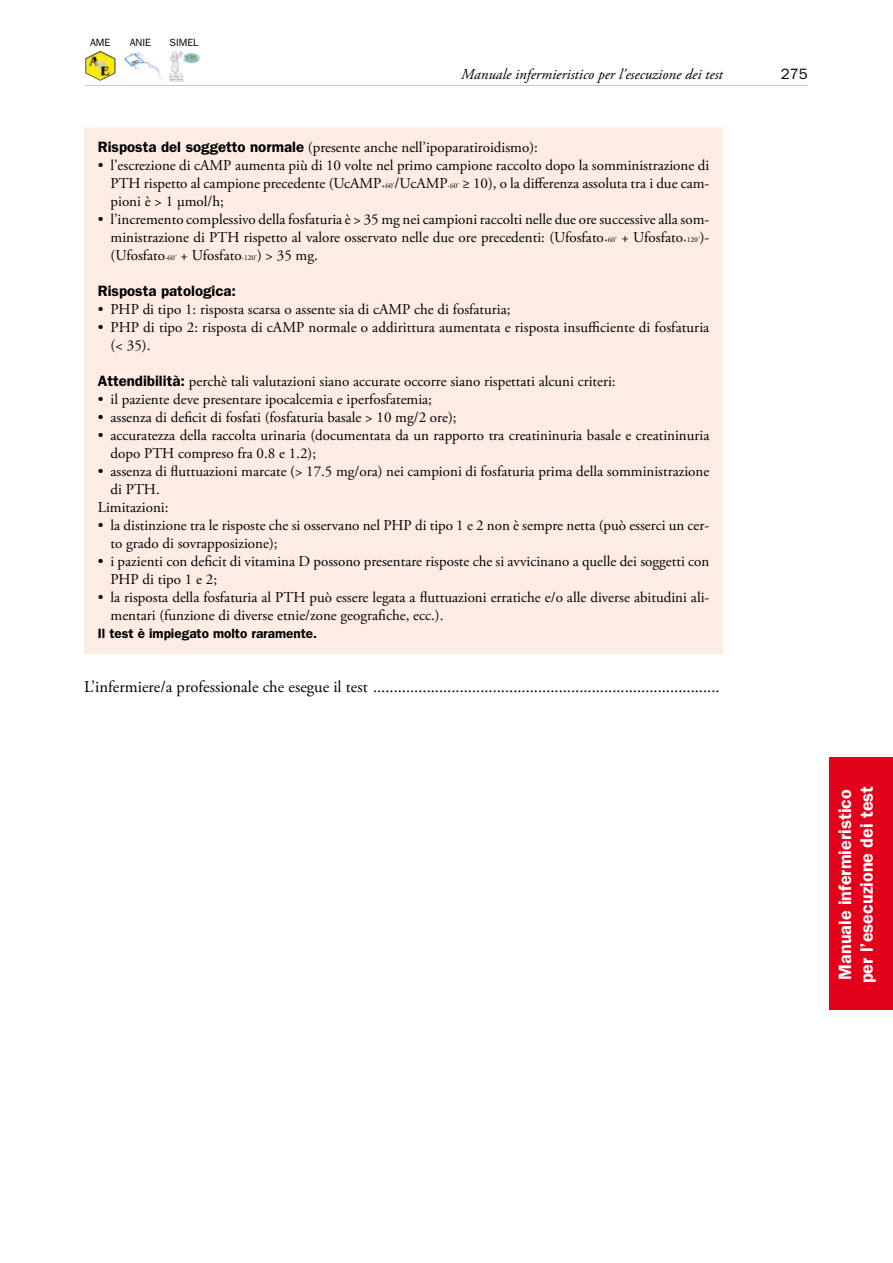
<style>
.page{position:relative;width:893px;height:1263px;background:#fff}
.page>*{position:absolute;margin:0;border:0;box-sizing:border-box;transform-origin:0 0}
.t1{font:600 18px/21.6px "Franklin Gothic";color:#fff}
.t2{font:16.5px "Adobe Garamond Pro";color:#000}
.t3{font:15px/18px "Adobe Garamond Pro";color:#000}
.t4{font:italic 15px "Adobe Garamond Pro";color:#000}
.t5{font:600 15px "Franklin Gothic";color:#000}
.t6{font:15px "Franklin Gothic";color:#000}
.t7{font:600 13.5px "Franklin Gothic";color:#000}
.t8{font:10.5px "Franklin Gothic";color:#000}
.s1{font-family:"Franklin Gothic";font-weight:600}
.s2{font-size:7.5px}
</style>
<div class="page">
<hr style="left:85px;top:85px;width:723px;height:1px;background:#c5c6c8">
<div style="left:829px;top:757px;width:64px;height:252px;background:#e2001a"></div>
<img style="left:123px;top:52px;width:40px;height:28px">
<img style="left:85px;top:51px;width:30px;height:30px">
<img style="left:170px;top:51px;width:29px;height:31px">
<div style="left:85px;top:128px;width:637px;height:525px;background:#fdece3"></div>
<p class="t8" style="left:90px;top:37px;width:22px">AME</p>
<p class="t8" style="left:130px;top:37px;width:23px">ANIE</p>
<p class="t8" style="left:170px;top:37px;width:30px">SIMEL</p>
<p class="t4" style="left:461px;top:65px;width:263px">Manuale infermieristico per l’esecuzione dei test</p>
<p class="t6" style="left:781px;top:66px;width:28px">275</p>
<p class="t3" style="left:98px;top:139px;width:442px"><span class="s1">Risposta del soggetto normale</span> (presente anche nell’ipoparatiroidismo):</p>
<p class="t3" style="left:111px;top:157px;width:600px;text-align:justify;text-indent:-13px">• l’escrezione di cAMP aumenta più di 10 volte nel primo campione raccolto dopo la somministrazione di PTH rispetto al campione precedente (UcAMP<span class="s2">+60’</span>/UcAMP<span class="s2">-60’</span> ≥ 10), o la differenza assoluta tra i due cam&shy;pioni è &gt; 1 µmol/h;</p>
<p class="t3" style="left:111px;top:211px;width:600px;text-align:justify;text-indent:-13px">• l’incremento complessivo della fosfaturia è &gt; 35 mg nei campioni raccolti nelle due ore successive alla som&shy;ministrazione di PTH rispetto al valore osservato nelle due ore precedenti: (Ufosfato<span class="s2">+60’</span> + Ufosfato<span class="s2">+120’</span>)- (Ufosfato<span class="s2">-60’</span> + Ufosfato<span class="s2">-120’</span>) &gt; 35 mg.</p>
<p class="t5" style="left:98px;top:282px;width:140px">Risposta patologica:</p>
<p class="t3" style="left:98px;top:301px;width:414px">• PHP di tipo 1: risposta scarsa o assente sia di cAMP che di fosfaturia;</p>
<p class="t3" style="left:111px;top:319px;width:600px;text-indent:-13px">• PHP di tipo 2: risposta di cAMP normale o addirittura aumentata e risposta insufficiente di fosfaturia (&lt; 35).</p>
<p class="t3" style="left:98px;top:373px;width:519px"><span class="s1">Attendibilità:</span> perchè tali valutazioni siano accurate occorre siano rispettati alcuni criteri:</p>
<p class="t3" style="left:98px;top:391px;width:336px">• il paziente deve presentare ipocalcemia e iperfosfatemia;</p>
<p class="t3" style="left:98px;top:409px;width:360px">• assenza di deficit di fosfati (fosfaturia basale &gt; 10 mg/2 ore);</p>
<p class="t3" style="left:111px;top:427px;width:600px;text-indent:-13px">• accuratezza della raccolta urinaria (documentata da un rapporto tra creatininuria basale e creatininuria dopo PTH compreso fra 0.8 e 1.2);</p>
<p class="t3" style="left:98px;top:463px;width:613px">• assenza di fluttuazioni marcate (&gt; 17.5 mg/ora) nei campioni di fosfaturia prima della somministrazione</p>
<p class="t3" style="left:111px;top:481px;width:51px">di PTH.</p>
<p class="t3" style="left:98px;top:499px;width:72px">Limitazioni:</p>
<p class="t3" style="left:111px;top:517px;width:600px;text-indent:-13px">• la distinzione tra le risposte che si osservano nel PHP di tipo 1 e 2 non è sempre netta (può esserci un cer&shy;to grado di sovrapposizione);</p>
<p class="t3" style="left:110px;top:553px;width:600px;text-indent:-13px">• i pazienti con deficit di vitamina D possono presentare risposte che si avvicinano a quelle dei soggetti con<br>PHP di tipo 1 e 2;</p>
<p class="t3" style="left:111px;top:589px;width:600px;text-indent:-13px">• la risposta della fosfaturia al PTH può essere legata a fluttuazioni erratiche e/o alle diverse abitudini ali&shy;mentari (funzione di diverse etnie/zone geografiche, ecc.).</p>
<p class="t7" style="left:98px;top:626px;width:221px">Il test è impiegato molto raramente.</p>
<p class="t2" style="left:84px;top:677px;width:637px">L’infermiere/a professionale che esegue il test ....................................................................................</p>
<p class="t1" style="left:834px;top:983px;width:199px;rotate:-90deg">Manuale infermieristico per l’esecuzione dei test</p>
</div>
